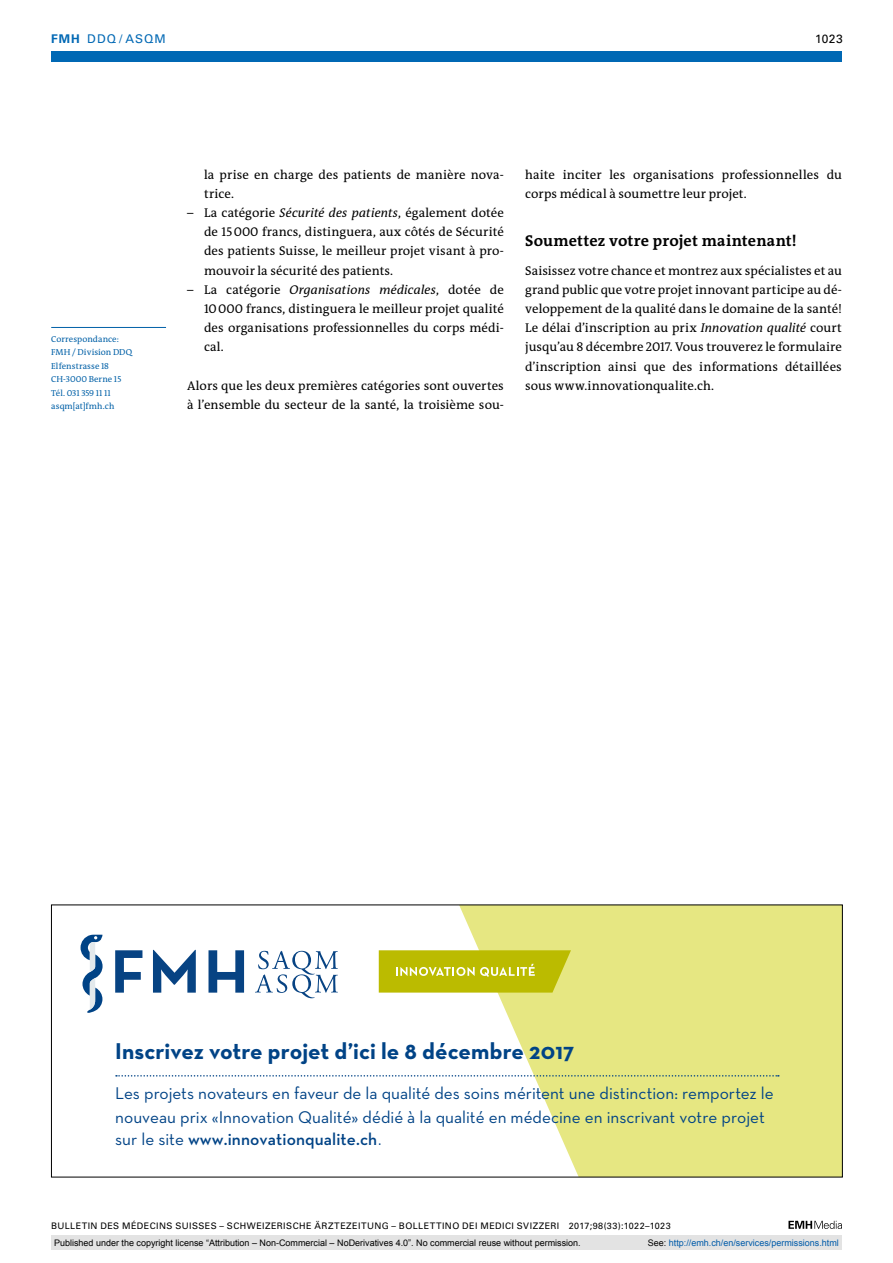
<style>
.page{position:relative;width:893px;height:1263px;background:#fff}
.page>*{position:absolute;margin:0;border:0;box-sizing:border-box;transform-origin:0 0}
.t1{font:700 23.25px "Neutraface Text";color:#004386}
.t2{font:17.25px/22.6px "Neutraface Text";color:#004386}
.t3{font:700 15.75px "The Antiqua B W7";letter-spacing:.015em;color:#000}
.t4{font:12.75px/19.2px "The Antiqua B W5 Plain";letter-spacing:.005em;color:#000}
.t5{font:12px "Univers LT Std";letter-spacing:.085em;color:#0068b4}
.t6{font:12px "Univers LT Std";color:#000}
.t7{font:9px "Arial";color:#000}
.t8{font:9px "Univers LT Std";letter-spacing:.05em;color:#000}
.t9{font:9px "Arial";color:#005ba9}
.t10{font:8.7px/13.5px "The Antiqua B W5 Plain";letter-spacing:.005em;color:#0060a7}
.s1{font-weight:700}
.s2{font-style:italic}
.s3{font-weight:600}
.s4{font-family:"Helvetica";font-weight:300}
.s5{color:#000}
</style>
<div class="page">
<svg style="left:788px;top:1221px;width:54px;height:8px"></svg>
<svg style="left:459px;top:907px;width:382px;height:268px;fill:#e6e782"></svg>
<svg style="left:379px;top:950px;width:192px;height:42px;background:#c1c117"></svg>
<svg style="left:115px;top:950px;width:27px;height:43px"></svg>
<svg style="left:153px;top:950px;width:43px;height:43px"></svg>
<svg style="left:209px;top:950px;width:35px;height:43px"></svg>
<svg style="left:81px;top:935px;width:22px;height:78px"></svg>
<svg style="left:255px;top:951px;width:83px;height:47px"></svg>
<svg style="left:116px;top:1075px;width:663px;height:1px"></svg>
<hr style="left:51px;top:327px;width:115px;height:1px;background:#0060a7">
<div style="left:51px;top:51px;width:791px;height:11px;background:#0068b4"></div>
<div style="left:51px;top:1235px;width:791px;height:15px;background:#e3e3e3"></div>
<p class="t5" style="left:51px;top:31px;width:116px"><span class="s1">FMH</span> DDQ / ASQM</p>
<p class="t6" style="left:815px;top:31px;width:29px">1023</p>
<p class="t10" style="left:51px;top:332px;width:82px">Correspondance:<br>FMH / Division DDQ<br>Elfenstrasse 18<br>CH-3000 Berne 15<br>Tél. 031 359 11 11 asqm[at]fmh.ch</p>
<p class="t4" style="left:204px;top:165px;width:301px">la prise en charge des patients de manière nova&shy;trice.</p>
<p class="t4" style="left:204px;top:203px;width:301px;text-align:justify;text-indent:-17px">– La catégorie <span class="s2">Sécurité des patients</span>, également dotée de 15000 francs, distinguera, aux côtés de Sécurité des patients Suisse, le meilleur projet visant à pro&shy;mouvoir la sécurité des patients.</p>
<p class="t4" style="left:204px;top:280px;width:301px;text-align:justify;text-indent:-17px">– La catégorie <span class="s2">Organisations médicales</span>, dotée de 10000 francs, distinguera le meilleur projet qualité des organisations professionnelles du corps médi&shy;cal.</p>
<p class="t4" style="left:187px;top:376px;width:318px">Alors que les deux premières catégories sont ouvertes à l’ensemble du secteur de la santé, la troisième sou-</p>
<p class="t4" style="left:525px;top:165px;width:318px">haite inciter les organisations professionnelles du corps médical à soumettre leur projet.</p>
<p class="t3" style="left:525px;top:230px;width:273px">Soumettez votre projet maintenant!</p>
<p class="t4" style="left:525px;top:261px;width:318px;text-align:justify">Saisissez votre chance et montrez aux spécialistes et au grand public que votre projet innovant participe au dé&shy;veloppement de la qualité dans le domaine de la santé!<br>Le délai d’inscription au prix <span class="s2">Innovation qualité</span> court jusqu’au 8 décembre 2017. Vous trouverez le formulaire d’inscription ainsi que des informations détaillées sous www.innovationqualite.ch.</p>
<h1 class="t1" style="left:115px;top:1036px;width:461px">Inscrivez votre projet d’ici le 8 décembre 2017</h1>
<h2 class="t2" style="left:115px;top:1082px;width:660px">Les projets novateurs en faveur de la qualité des soins méritent une distinction: remportez le nouveau prix «Innovation Qualité» dédié à la qualité en médecine en inscrivant votre projet sur le site <span class="s3">www.innovationqualite.ch</span><span class="s4">.</span></h2>
<p class="t8" style="left:51px;top:1220px;width:621px">BULLETIN DES MÉDECINS SUISSES – SCHWEIZERISCHE ÄRZTEZEITUNG – BOLLETTINO DEI MEDICI SVIZZERI 2017;98(33):1022–1023</p>
<p class="t7" style="left:54px;top:1237px;width:528px">Published under the copyright license “Attribution – Non-Commercial – NoDerivatives 4.0”. No commercial reuse without permission.</p>
<p class="t9" style="left:648px;top:1237px;width:193px"><span class="s5">See:</span> http://emh.ch/en/services/permissions.html</p>
</div>
